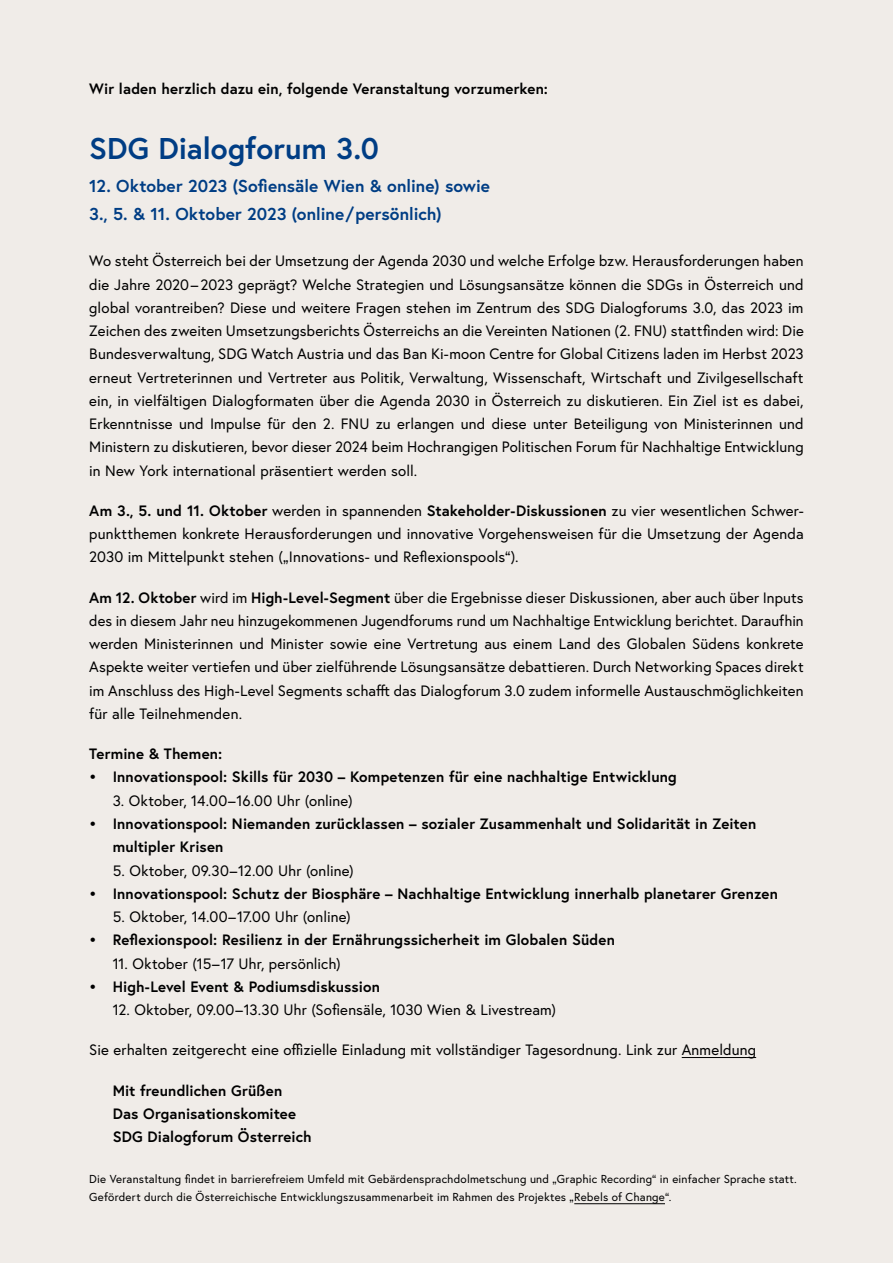
<style>
.page{position:relative;width:893px;height:1263px;background:#f0ece8}
.page>*{position:absolute;margin:0;border:0;box-sizing:border-box;transform-origin:0 0}
.t1{font:700 30px "Europa Austria";color:#003d84}
.t2{font:700 17.25px "Europa Austria";letter-spacing:.005em;color:#003d84}
.p_Abstand_5_5{font:15px/23.2px "Europa Austria";letter-spacing:.005em;color:#000;text-align:justify}
.p_Abstand_5_5-2{font:700 15px/23.2px "Europa Austria";letter-spacing:.005em;color:#000}
.p_Abstand_5_5-3{font:11.55px/18.8px "Europa Austria";letter-spacing:.015em;color:#000}
.s1{font-weight:700}
</style>
<div class="page">
<hr style="left:682px;top:1057px;width:74px;height:1px;background:#000">
<hr style="left:574px;top:1203px;width:91px;height:1px;background:#000">
<p class="p_Abstand_5_5-2" style="left:89px;top:76px;width:460px">Wir laden herzlich dazu ein, folgende Veranstaltung vorzumerken:</p>
<p class="t1" style="left:89px;top:128px;width:291px">SDG Dialogforum 3.0</p>
<p class="t2" style="left:89px;top:174px;width:402px">12. Oktober 2023 (Sofiensäle Wien &amp; online) sowie</p>
<p class="t2" style="left:89px;top:202px;width:354px">3., 5. &amp; 11. Oktober 2023 (online/persönlich)</p>
<p class="p_Abstand_5_5" style="left:89px;top:249px;width:716px">Wo steht Österreich bei der Umsetzung der Agenda 2030 und welche Erfolge bzw. Herausforderungen haben die Jahre 2020– 2023 geprägt? Welche Strategien und Lösungsansätze können die SDGs in Österreich und global vorantreiben? Diese und weitere Fragen stehen im Zentrum des SDG Dialogforums 3.0, das 2023 im Zeichen des zweiten Umsetzungsberichts Österreichs an die Vereinten Nationen (2. FNU) stattfinden wird: Die Bundesverwaltung, SDG Watch Austria und das Ban Ki-moon Centre for Global Citizens laden im Herbst 2023 erneut Vertreterinnen und Vertreter aus Politik, Verwaltung, Wissenschaft, Wirtschaft und Zivilgesellschaft ein, in vielfältigen Dialogformaten über die Agenda 2030 in Österreich zu diskutieren. Ein Ziel ist es dabei, Erkenntnisse und Impulse für den 2. FNU zu erlangen und diese unter Beteiligung von Ministerinnen und Ministern zu diskutieren, bevor dieser 2024 beim Hochrangigen Politischen Forum für Nachhaltige Entwicklung in New York international präsentiert werden soll.</p>
<p class="p_Abstand_5_5" style="left:89px;top:499px;width:716px"><span class="s1">Am 3., 5. und 11. Oktober</span> werden in spannenden <span class="s1">Stakeholder-Diskussionen</span> zu vier wesentlichen Schwer&shy;punktthemen konkrete Herausforderungen und innovative Vorgehensweisen für die Umsetzung der Agenda 2030 im Mittelpunkt stehen („Innovations- und Reflexionspools“).</p>
<p class="p_Abstand_5_5" style="left:89px;top:585px;width:716px"><span class="s1">Am 12. Oktober</span> wird im <span class="s1">High-Level-Segment</span> über die Ergebnisse dieser Diskussionen, aber auch über Inputs des in diesem Jahr neu hinzugekommenen Jugendforums rund um Nachhaltige Entwicklung berichtet. Daraufhin werden Ministerinnen und Minister sowie eine Vertretung aus einem Land des Globalen Südens konkrete Aspekte weiter vertiefen und über zielführende Lösungsansätze debattieren. Durch Networking Spaces direkt im Anschluss des High-Level Segments schafft das Dialogforum 3.0 zudem informelle Austauschmöglichkeiten für alle Teilnehmenden.</p>
<h2 class="p_Abstand_5_5-2" style="left:89px;top:742px;width:134px">Termine &amp; Themen:</h2>
<p class="p_Abstand_5_5-2" style="left:89px;top:765px;width:589px">• Innovationspool: Skills für 2030 – Kompetenzen für eine nachhaltige Entwicklung</p>
<p class="p_Abstand_5_5" style="left:113px;top:788px;width:241px">3. Oktober, 14.00–16.00 Uhr (online)</p>
<p class="p_Abstand_5_5-2" style="left:113px;top:812px;width:645px;text-indent:-23px">• Innovationspool: Niemanden zurücklassen – sozialer Zusammenhalt und Solidarität in Zeiten multipler Krisen</p>
<p class="p_Abstand_5_5" style="left:113px;top:858px;width:243px">5. Oktober, 09.30–12.00 Uhr (online)</p>
<p class="p_Abstand_5_5-2" style="left:89px;top:881px;width:690px">• Innovationspool: Schutz der Biosphäre – Nachhaltige Entwicklung innerhalb planetarer Grenzen</p>
<p class="p_Abstand_5_5" style="left:113px;top:905px;width:240px">5. Oktober, 14.00–17.00 Uhr (online)</p>
<p class="p_Abstand_5_5-2" style="left:89px;top:928px;width:527px">• Reflexionspool: Resilienz in der Ernährungssicherheit im Globalen Süden</p>
<p class="p_Abstand_5_5" style="left:113px;top:951px;width:230px">11. Oktober (15–17 Uhr, persönlich)</p>
<p class="p_Abstand_5_5-2" style="left:89px;top:974px;width:292px">• High-Level Event &amp; Podiumsdiskussion</p>
<p class="p_Abstand_5_5" style="left:113px;top:998px;width:445px">12. Oktober, 09.00–13.30 Uhr (Sofiensäle, 1030 Wien &amp; Livestream)</p>
<p class="p_Abstand_5_5" style="left:89px;top:1038px;width:668px">Sie erhalten zeitgerecht eine offizielle Einladung mit vollständiger Tagesordnung. Link zur Anmeldung</p>
<p class="p_Abstand_5_5-2" style="left:113px;top:1078px;width:201px">Mit freundlichen Grüßen<br>Das Organisationskomitee<br>SDG Dialogforum Österreich</p>
<p class="p_Abstand_5_5-3" style="left:89px;top:1169px;width:709px">Die Veranstaltung findet in barrierefreiem Umfeld mit Gebärdensprachdolmetschung und „Graphic Recording“ in einfacher Sprache statt.<br>Gefördert durch die Österreichische Entwicklungszusammenarbeit im Rahmen des Projektes „Rebels of Change“.</p>
</div>
